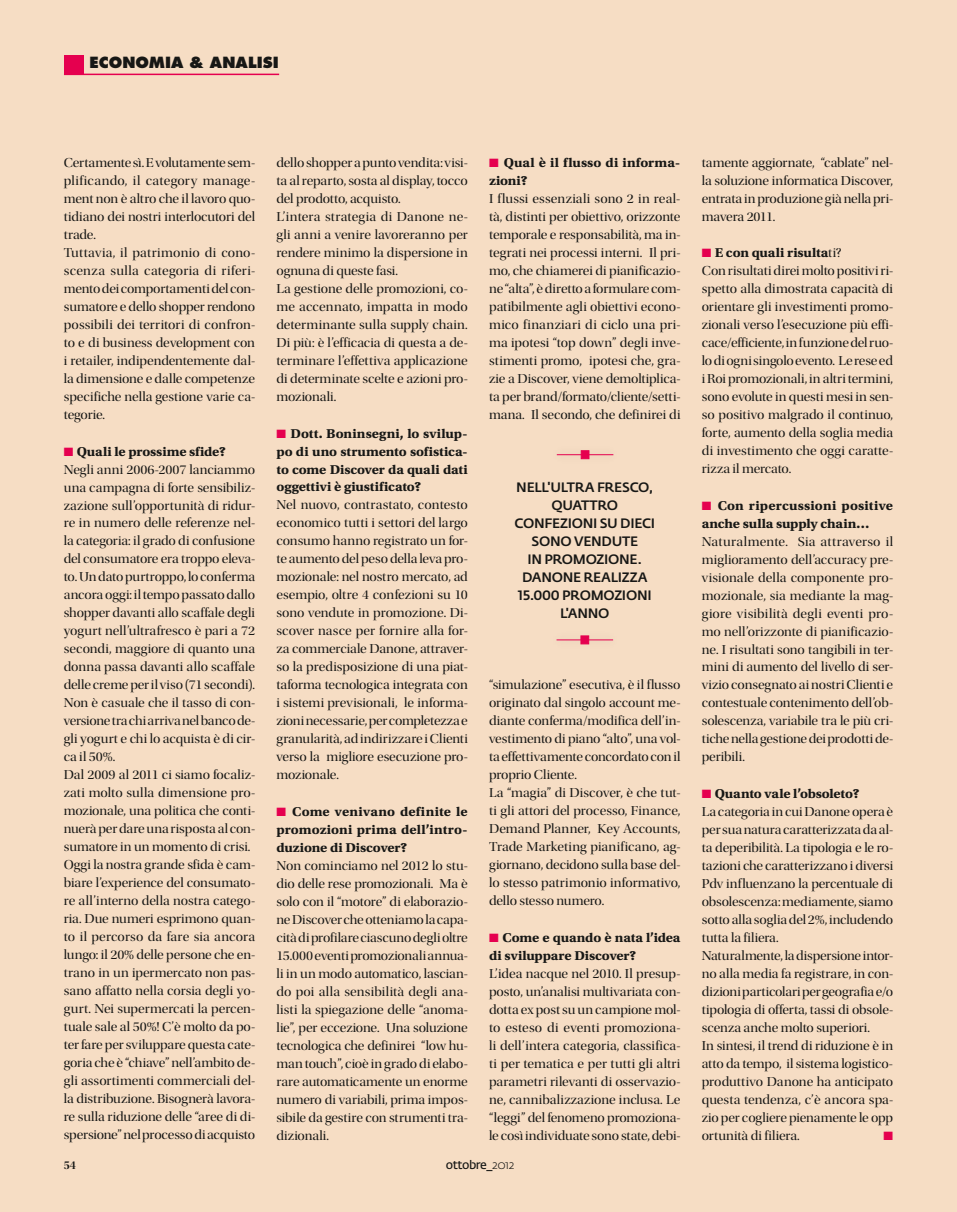
<style>
.page{position:relative;width:957px;height:1212px;background:#f6ddc4}
.page>*{position:absolute;margin:0;border:0;box-sizing:border-box;transform-origin:0 0}
.t1{font:800 15px "Futura Std";letter-spacing:.005em;color:#171715}
.t2{font:13.5px/18px "Utopia Std Disp";letter-spacing:-.005em;color:#171715;text-align:justify;scale:1.05 1}
.t3{font:13.5px/18px "Utopia Std Bold Capt";letter-spacing:-.005em;color:#171715;scale:1.05 1}
.t4{font:500 13.5px/18px "Fedra Sans Std";letter-spacing:-.02em;color:#171715;text-align:center}
.t5{font:600 12px "Fedra Sans Std";letter-spacing:-.04em;color:#171715}
.t6{font:12px "Utopia Std Semibold Disp";color:#171715}
.t7{font:12px "Zapf Dingbats";color:#e5004f;scale:1.05 1}
.s1{color:#e5004f}
.s2{font-weight:300}
.s3{font-family:"Utopia Std Disp"}
</style>
<div class="page">
<hr style="left:64px;top:74px;width:215px;height:1px;background:#e5004f">
<div style="left:64px;top:56px;width:19px;height:19px;background:#e5004f"></div>
<div style="left:547px;top:444px;width:73px;height:21px;background:#171715;opacity:.35"></div>
<hr style="left:557px;top:454px;width:56px;height:1px;background:#e5004f">
<div style="left:581px;top:450px;width:8px;height:9px;background:#e5004f;border:1px solid #e5004f"></div>
<hr style="left:556px;top:639px;width:57px;height:1px;background:#e5004f">
<div style="left:580px;top:635px;width:9px;height:9px;background:#e5004f;border:1px solid #e5004f"></div>
<p class="t1" style="left:89px;top:53px;width:191px">ECONOMIA &amp; ANALISI</p>
<p class="t2" style="left:64px;top:154px;width:184px;text-align:left">Certamente sì. E volutamente sem&shy;plificando, il category manage&shy;ment non è altro che il lavoro quo&shy;tidiano dei nostri interlocutori del trade.<br>Tuttavia, il patrimonio di cono&shy;scenza sulla categoria di riferi&shy;mento dei comportamenti del con&shy;sumatore e dello shopper rendono possibili dei territori di confron&shy;to e di business development con i retailer, indipendentemente dal&shy;la dimensione e dalle competenze specifiche nella gestione varie ca&shy;tegorie.</p>
<p class="t3" style="left:64px;top:442px;width:156px"><span class="s1">■</span> Quali le prossime sfide?</p>
<p class="t2" style="left:64px;top:460px;width:184px;text-align:left">Negli anni 2006-2007 lanciammo una campagna di forte sensibiliz&shy;zazione sull’opportunità di ridur&shy;re in numero delle referenze nel&shy;la categoria: il grado di confusione del consumatore era troppo eleva&shy;to. Un dato purtroppo, lo conferma ancora oggi: il tempo passato dallo shopper davanti allo scaffale degli yogurt nell’ultrafresco è pari a 72 secondi, maggiore di quanto una donna passa davanti allo scaffale delle creme per il viso (71 secondi).<br>Non è casuale che il tasso di con&shy;versione tra chi arriva nel banco de&shy;gli yogurt e chi lo acquista è di cir&shy;ca il 50%.<br>Dal 2009 al 2011 ci siamo focaliz&shy;zati molto sulla dimensione pro&shy;mozionale, una politica che conti&shy;nuerà per dare una risposta al con&shy;sumatore in un momento di crisi.<br>Oggi la nostra grande sfida è cam&shy;biare l’experience del consumato&shy;re all’interno della nostra catego&shy;ria. Due numeri esprimono quan&shy;to il percorso da fare sia ancora lungo: il 20% delle persone che en&shy;trano in un ipermercato non pas&shy;sano affatto nella corsia degli yo&shy;gurt. Nei supermercati la percen&shy;tuale sale al 50%! C’è molto da po&shy;ter fare per sviluppare questa cate&shy;goria che è “chiave” nell’ambito de&shy;gli assortimenti commerciali del&shy;la distribuzione. Bisognerà lavora&shy;re sulla riduzione delle “aree di di&shy;spersione” nel processo di acquisto</p>
<p class="t6" style="left:64px;top:1158px;width:14px">54</p>
<p class="t2" style="left:276px;top:154px;width:184px;text-align:left">dello shopper a punto vendita: visi&shy;ta al reparto, sosta al display, tocco del prodotto, acquisto.<br>L’intera strategia di Danone ne&shy;gli anni a venire lavoreranno per rendere minimo la dispersione in ognuna di queste fasi.<br>La gestione delle promozioni, co&shy;me accennato, impatta in modo determinante sulla supply chain.<br>Di più: è l’efficacia di questa a de&shy;terminare l’effettiva applicazione di determinate scelte e azioni pro&shy;mozionali.</p>
<p class="t3" style="left:276px;top:424px;width:184px;text-align:justify"><span class="s1">■</span> Dott. Boninsegni, lo svilup&shy;po di uno strumento sofistica&shy;to come Discover da quali dati oggettivi è giustificato?</p>
<p class="t2" style="left:276px;top:496px;width:184px">Nel nuovo, contrastato, contesto economico tutti i settori del largo consumo hanno registrato un for&shy;te aumento del peso della leva pro&shy;mozionale: nel nostro mercato, ad esempio, oltre 4 confezioni su 10 sono vendute in promozione. Di&shy;scover nasce per fornire alla for&shy;za commerciale Danone, attraver&shy;so la predisposizione di una piat&shy;taforma tecnologica integrata con i sistemi previsionali, le informa&shy;zioni necessarie, per completezza e granularità, ad indirizzare i Clienti verso la migliore esecuzione pro&shy;mozionale.</p>
<p class="t3" style="left:276px;top:802px;width:184px;text-align:justify"><span class="s1">■</span> Come venivano definite le promozioni prima dell’intro&shy;duzione di Discover?</p>
<p class="t2" style="left:276px;top:856px;width:184px">Non cominciamo nel 2012 lo stu&shy;dio delle rese promozionali. Ma è solo con il “motore” di elaborazio&shy;ne Discover che otteniamo la capa&shy;cità di profilare ciascuno degli oltre 15.000 eventi promozionali annua&shy;li in un modo automatico, lascian&shy;do poi alla sensibilità degli ana&shy;listi la spiegazione delle “anoma&shy;lie”, per eccezione. Una soluzione tecnologica che definirei “low hu&shy;man touch”, cioè in grado di elabo&shy;rare automaticamente un enorme numero di variabili, prima impos&shy;sibile da gestire con strumenti tra&shy;dizionali.</p>
<p class="t3" style="left:489px;top:154px;width:184px"><span class="s1">■</span> Qual è il flusso di informa&shy;zioni?</p>
<p class="t2" style="left:489px;top:190px;width:184px">I flussi essenziali sono 2 in real&shy;tà, distinti per obiettivo, orizzonte temporale e responsabilità, ma in&shy;tegrati nei processi interni. Il pri&shy;mo, che chiamerei di pianificazio&shy;ne “alta”, è diretto a formulare com&shy;patibilmente agli obiettivi econo&shy;mico finanziari di ciclo una pri&shy;ma ipotesi “top down” degli inve&shy;stimenti promo, ipotesi che, gra&shy;zie a Discover, viene demoltiplica&shy;ta per brand/formato/cliente/setti&shy;mana. Il secondo, che definirei di</p>
<p class="t4" style="left:514px;top:478px;width:142px">NELL'ULTRA FRESCO,<br>QUATTRO<br>CON FEZION I SU DIECI<br>SONO VEN DUTE<br>IN PROMOZION E.<br>DAN ON E REALIZZA<br>15.000 PROMOZION I<br>L'ANN O</p>
<p class="t2" style="left:489px;top:676px;width:184px;text-align:left">“simulazione” esecutiva, è il flusso originato dal singolo account me&shy;diante conferma/modifica dell’in&shy;vestimento di piano “alto”, una vol&shy;ta effettivamente concordato con il proprio Cliente.<br>La “magia” di Discover, è che tut&shy;ti gli attori del processo, Finance,<br>Demand Planner, Key Accounts,<br>Trade Marketing pianificano, ag&shy;giornano, decidono sulla base del&shy;lo stesso patrimonio informativo, dello stesso numero.</p>
<p class="t3" style="left:489px;top:928px;width:184px"><span class="s1">■</span> Come e quando è nata l’idea di sviluppare Discover?</p>
<p class="t2" style="left:489px;top:964px;width:184px">L’idea nacque nel 2010. Il presup&shy;posto, un’analisi multivariata con&shy;dotta ex post su un campione mol&shy;to esteso di eventi promoziona&shy;li dell’intera categoria, classifica&shy;ti per tematica e per tutti gli altri parametri rilevanti di osservazio&shy;ne, cannibalizzazione inclusa. Le “leggi” del fenomeno promoziona&shy;le così individuate sono state, debi-</p>
<p class="t5" style="left:446px;top:1157px;width:70px">ottobre_<span class="s2">2012</span></p>
<p class="t2" style="left:702px;top:154px;width:184px">tamente aggiornate, “cablate” nel&shy;la soluzione informatica Discover, entrata in produzione già nella pri&shy;mavera 2011.</p>
<p class="t3" style="left:702px;top:244px;width:135px"><span class="s1">■</span> E con quali risulta<span class="s3">ti?</span></p>
<p class="t2" style="left:702px;top:262px;width:184px">Con risultati direi molto positivi ri&shy;spetto alla dimostrata capacità di orientare gli investimenti promo&shy;zionali verso l’esecuzione più effi&shy;cace/efficiente, in funzione del ruo&shy;lo di ogni singolo evento. Le rese ed i Roi promozionali, in altri termini, sono evolute in questi mesi in sen&shy;so positivo malgrado il continuo, forte, aumento della soglia media di investimento che oggi caratte&shy;rizza il mercato.</p>
<p class="t3" style="left:702px;top:496px;width:184px"><span class="s1">■</span> Con ripercussioni positive anche sulla supply chain…</p>
<p class="t2" style="left:702px;top:532px;width:184px">Naturalmente. Sia attraverso il miglioramento dell’accuracy pre&shy;visionale della componente pro&shy;mozionale, sia mediante la mag&shy;giore visibilità degli eventi pro&shy;mo nell’orizzonte di pianificazio&shy;ne. I risultati sono tangibili in ter&shy;mini di aumento del livello di ser&shy;vizio consegnato ai nostri Clienti e contestuale contenimento dell’ob&shy;solescenza, variabile tra le più cri&shy;tiche nella gestione dei prodotti de&shy;peribili.</p>
<p class="t3" style="left:702px;top:784px;width:152px"><span class="s1">■</span> Quanto vale l’obsoleto?</p>
<p class="t2" style="left:702px;top:802px;width:184px;text-align:left">La categoria in cui Danone opera è per sua natura caratterizzata da al&shy;ta deperibilità. La tipologia e le ro&shy;tazioni che caratterizzano i diversi Pdv influenzano la percentuale di obsolescenza: mediamente, siamo sotto alla soglia del 2%, includendo tutta la filiera.<br>Naturalmente, la dispersione intor&shy;no alla media fa registrare, in con&shy;dizioni particolari per geografia e/o tipologia di offerta, tassi di obsole&shy;scenza anche molto superiori.<br>In sintesi, il trend di riduzione è in atto da tempo, il sistema logistico&shy;produttivo Danone ha anticipato questa tendenza, c’è ancora spa&shy;zio per cogliere pienamente le opp ortunità di filiera.</p>
<p class="t7" style="left:883px;top:1130px;width:11px">■</p>
</div>
